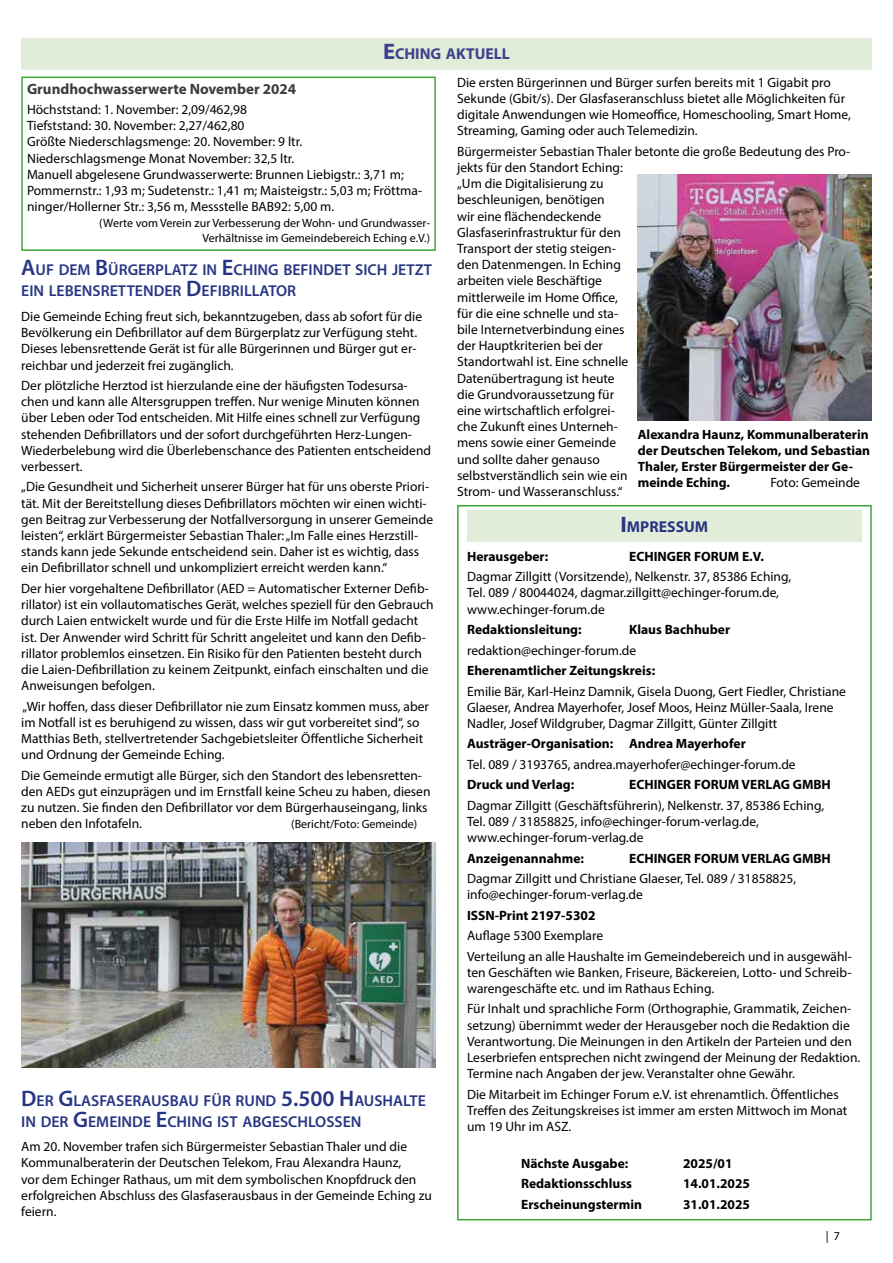
<style>
.page{position:relative;width:893px;height:1263px;background:#fff}
.page>*{position:absolute;margin:0;border:0;box-sizing:border-box;transform-origin:0 0}
.t1{font:600 15.75px/21px "Myriad Pro";color:#283583}
.t2{font:700 15.75px "Myriad Pro";color:#3d428d}
.t3{font:700 15.75px "Myriad Pro";color:#283583}
.t4{font:700 15px "Myriad Pro";color:#3c3c3b}
.t5{font:13.5px/16.2px "Myriad Pro";color:#000}
.t6{font:700 13.5px/16.2px "Myriad Pro";color:#000}
.t7{font:12px/14.4px "Myriad Pro";color:#000;text-align:right}
.s1{font-size:22.5px}
</style>
<div class="page">
<div style="left:21px;top:77px;width:415px;height:174px;border:2px solid #3fa535"></div>
<div style="left:467px;top:511px;width:395px;height:31px;background:#e2edd9"></div>
<div style="left:457px;top:505px;width:415px;height:715px;border:2px solid #3fa535"></div>
<div style="left:21px;top:38px;width:851px;height:31px;background:#e2edd9"></div>
<img style="left:21px;top:842px;width:415px;height:226px">
<img style="left:638px;top:174px;width:234px;height:246px">
<p class="t2" style="left:383px;top:44px;width:128px"><span class="s1">E</span>CHING AKTUELL</p>
<p class="t4" style="left:27px;top:79px;width:271px">Grundhochwasserwerte November 2024</p>
<p class="t5" style="left:27px;top:101px;width:397px">Höchststand: 1. November: 2,09/462,98<br>Tiefststand: 30. November: 2,27/462,80<br>Größte Niederschlagsmenge: 20. November: 9 ltr.<br>Niederschlagsmenge Monat November: 32,5 ltr.<br>Manuell abgelesene Grundwasserwerte: Brunnen Liebigstr.: 3,71 m; Pommernstr.: 1,93 m; Sudetenstr.: 1,41 m; Maisteigstr.: 5,03 m; Fröttma&shy;ninger/Hollerner Str.: 3,56 m, Messstelle BAB92: 5,00 m.</p>
<p class="t7" style="left:99px;top:216px;width:332px">(Werte vom Verein zur Verbesserung der Wohn- und Grundwasser-<br>Verhältnisse im Gemeindebereich Eching e.V.)</p>
<p class="t1" style="left:21px;top:259px;width:412px"><span class="s1">A</span>UF DEM <span class="s1">B</span>ÜRGERPLATZ IN <span class="s1">E</span>CHING BEFINDET SICH JETZT<br>EIN LEBENSRETTENDER <span class="s1">D</span>EFIBRILLATOR</p>
<p class="t5" style="left:21px;top:308px;width:402px">Die Gemeinde Eching freut sich, bekanntzugeben, dass ab sofort für die Bevölkerung ein Defibrillator auf dem Bürgerplatz zur Verfügung steht.<br>Dieses lebensrettende Gerät ist für alle Bürgerinnen und Bürger gut er&shy;reichbar und jederzeit frei zugänglich.</p>
<p class="t5" style="left:21px;top:377px;width:411px">Der plötzliche Herztod ist hierzulande eine der häufigsten Todesursa&shy;chen und kann alle Altersgruppen treffen. Nur wenige Minuten können über Leben oder Tod entscheiden. Mit Hilfe eines schnell zur Verfügung stehenden Defibrillators und der sofort durchgeführten Herz-Lungen-Wiederbelebung wird die Überlebenschance des Patienten entscheidend verbessert.</p>
<p class="t5" style="left:21px;top:479px;width:413px">„Die Gesundheit und Sicherheit unserer Bürger hat für uns oberste Priori&shy;tät. Mit der Bereitstellung dieses Defibrillators möchten wir einen wichti&shy;gen Beitrag zur Verbesserung der Notfallversorgung in unserer Gemeinde leisten“, erklärt Bürgermeister Sebastian Thaler: „Im Falle eines Herzstill&shy;stands kann jede Sekunde entscheidend sein. Daher ist es wichtig, dass ein Defibrillator schnell und unkompliziert erreicht werden kann.“</p>
<p class="t5" style="left:21px;top:580px;width:414px">Der hier vorgehaltene Defibrillator (AED = Automatischer Externer Defib&shy;rillator) ist ein vollautomatisches Gerät, welches speziell für den Gebrauch durch Laien entwickelt wurde und für die Erste Hilfe im Notfall gedacht ist. Der Anwender wird Schritt für Schritt angeleitet und kann den Defib&shy;rillator problemlos einsetzen. Ein Risiko für den Patienten besteht durch die Laien-Defibrillation zu keinem Zeitpunkt, einfach einschalten und die Anweisungen befolgen.</p>
<p class="t5" style="left:21px;top:698px;width:409px">„Wir hoffen, dass dieser Defibrillator nie zum Einsatz kommen muss, aber im Notfall ist es beruhigend zu wissen, dass wir gut vorbereitet sind“, so Matthias Beth, stellvertretender Sachgebietsleiter Öffentliche Sicherheit und Ordnung der Gemeinde Eching.</p>
<p class="t5" style="left:21px;top:767px;width:411px">Die Gemeinde ermutigt alle Bürger, sich den Standort des lebensretten&shy;den AEDs gut einzuprägen und im Ernstfall keine Scheu zu haben, diesen zu nutzen. Sie finden den Defibrillator vor dem Bürgerhauseingang, links neben den Infotafeln.</p>
<p class="t7" style="left:291px;top:817px;width:127px">(Bericht/Foto: Gemeinde)</p>
<p class="t1" style="left:21px;top:1089px;width:406px"><span class="s1">D</span>ER <span class="s1">G</span>LASFASERAUSBAU FÜR RUND <span class="s1">5.500 H</span>AUSHALTE<br>IN DER <span class="s1">G</span>EMEINDE <span class="s1">E</span>CHING IST ABGESCHLOSSEN</p>
<p class="t5" style="left:21px;top:1138px;width:412px">Am 20. November trafen sich Bürgermeister Sebastian Thaler und die Kommunalberaterin der Deutschen Telekom, Frau Alexandra Haunz,<br>vor dem Echinger Rathaus, um mit dem symbolischen Knopfdruck den erfolgreichen Abschluss des Glasfaserausbaus in der Gemeinde Eching zu feiern.</p>
<p class="t5" style="left:457px;top:74px;width:395px">Die ersten Bürgerinnen und Bürger surfen bereits mit 1 Gigabit pro Sekunde (Gbit/s). Der Glasfaseranschluss bietet alle Möglichkeiten für digitale Anwendungen wie Homeoffice, Homeschooling, Smart Home, Streaming, Gaming oder auch Telemedizin.</p>
<p class="t5" style="left:457px;top:143px;width:395px">Bürgermeister Sebastian Thaler betonte die große Bedeutung des Pro&shy;jekts für den Standort Eching:<br>„Um die Digitalisierung zu<br>beschleunigen, benötigen<br>wir eine flächendeckende<br>Glasfaserinfrastruktur für den<br>Transport der stetig steigen-<br>den Datenmengen. In Eching<br>arbeiten viele Beschäftige<br>mittlerweile im Home Office,<br>für die eine schnelle und sta-<br>bile Internetverbindung eines<br>der Hauptkriterien bei der<br>Standortwahl ist. Eine schnelle<br>Datenübertragung ist heute<br>die Grundvoraussetzung für<br>eine wirtschaftlich erfolgrei-<br>che Zukunft eines Unterneh-<br>mens sowie einer Gemeinde<br>und sollte daher genauso<br>selbstverständlich sein wie ein<br>Strom- und Wasseranschluss.“</p>
<p class="t6" style="left:638px;top:426px;width:234px">Alexandra Haunz, Kommunalberaterin der Deutschen Telekom, und Sebastian<br>Thaler, Erster Bürgermeister der Ge&shy;meinde Eching.</p>
<p class="t5" style="left:770px;top:474px;width:91px">Foto: Gemeinde</p>
<p class="t3" style="left:621px;top:516px;width:89px"><span class="s1">I</span> MPRESSUM</p>
<p class="t6" style="left:467px;top:548px;width:83px">Herausgeber:</p>
<p class="t6" style="left:629px;top:548px;width:136px">ECHINGER FORUM E.V.</p>
<p class="t5" style="left:467px;top:568px;width:326px">Dagmar Zillgitt (Vorsitzende), Nelkenstr. 37, 85386 Eching,<br>Tel. 089 / 80044024, dagmar.zillgitt@echinger-forum.de, www.echinger-forum.de</p>
<p class="t6" style="left:467px;top:621px;width:116px">Redaktionsleitung:</p>
<p class="t6" style="left:629px;top:621px;width:103px">Klaus Bachhuber</p>
<p class="t5" style="left:467px;top:642px;width:171px">redaktion@echinger-forum.de</p>
<p class="t6" style="left:467px;top:662px;width:190px">Eherenamtlicher Zeitungskreis:</p>
<p class="t5" style="left:467px;top:683px;width:380px">Emilie Bär, Karl-Heinz Damnik, Gisela Duong, Gert Fiedler, Christiane<br>Glaeser, Andrea Mayerhofer, Josef Moos, Heinz Müller-Saala, Irene<br>Nadler, Josef Wildgruber, Dagmar Zillgitt, Günter Zillgitt</p>
<p class="t6" style="left:467px;top:735px;width:280px">Austräger-Organisation: Andrea Mayerhofer</p>
<p class="t5" style="left:467px;top:756px;width:330px">Tel. 089 / 3193765, andrea.mayerhofer@echinger-forum.de</p>
<p class="t6" style="left:467px;top:776px;width:109px">Druck und Verlag:</p>
<p class="t6" style="left:629px;top:776px;width:203px">ECHINGER FORUM VERLAG GMBH</p>
<p class="t5" style="left:467px;top:797px;width:358px">Dagmar Zillgitt (Geschäftsführerin), Nelkenstr. 37, 85386 Eching,<br>Tel. 089 / 31858825, info@echinger-forum-verlag.de, www.echinger-forum-verlag.de</p>
<p class="t6" style="left:467px;top:849px;width:118px">Anzeigenannahme:</p>
<p class="t6" style="left:629px;top:849px;width:203px">ECHINGER FORUM VERLAG GMBH</p>
<p class="t5" style="left:467px;top:870px;width:331px">Dagmar Zillgitt und Christiane Glaeser, Tel. 089 / 31858825, info@echinger-forum-verlag.de</p>
<p class="t6" style="left:467px;top:906px;width:130px">ISSN-Print 2197-5302</p>
<p class="t5" style="left:467px;top:925px;width:386px;line-height:20.4px">Auflage 5300 Exemplare<br>Verteilung an alle Haushalte im Gemeindebereich und in ausgewähl-</p>
<p class="t5" style="left:467px;top:964px;width:386px">ten Geschäften wie Banken, Friseure, Bäckereien, Lotto- und Schreib&shy;warengeschäfte etc. und im Rathaus Eching.</p>
<p class="t5" style="left:467px;top:1001px;width:395px">Für Inhalt und sprachliche Form (Orthographie, Grammatik, Zeichen&shy;setzung) übernimmt weder der Herausgeber noch die Redaktion die Verantwortung. Die Meinungen in den Artikeln der Parteien und den Leserbriefen entsprechen nicht zwingend der Meinung der Redaktion.<br>Termine nach Angaben der jew. Veranstalter ohne Gewähr.</p>
<p class="t5" style="left:467px;top:1086px;width:382px">Die Mitarbeit im Echinger Forum e.V. ist ehrenamtlich. Öffentliches<br>Treffen des Zeitungskreises ist immer am ersten Mittwoch im Monat um 19 Uhr im ASZ.</p>
<p class="t6" style="left:521px;top:1155px;width:109px">Nächste Ausgabe:</p>
<p class="t6" style="left:683px;top:1155px;width:51px">2025/01</p>
<p class="t6" style="left:521px;top:1175px;width:112px">Redaktionsschluss</p>
<p class="t6" style="left:683px;top:1175px;width:68px">14.01.2025</p>
<p class="t6" style="left:521px;top:1195px;width:122px">Erscheinungstermin</p>
<p class="t6" style="left:683px;top:1195px;width:68px">31.01.2025</p>
<p class="t7" style="left:826px;top:1228px;width:16px">| 7</p>
</div>
